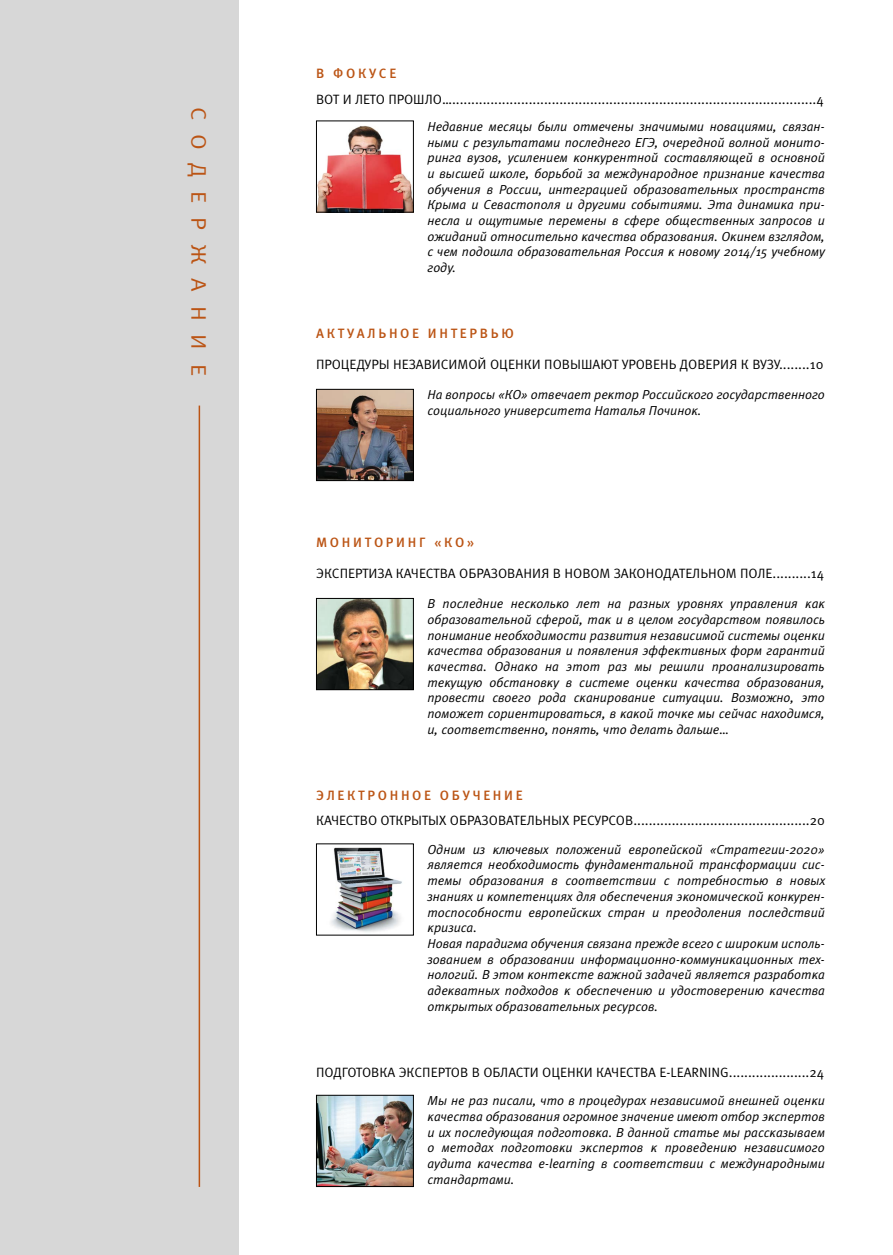
<style>
.page{position:relative;width:893px;height:1255px;background:#fff}
.page>*{position:absolute;margin:0;border:0;box-sizing:border-box;transform-origin:0 0}
.t1{font:21px "Meta Pro";letter-spacing:.6em;color:#bb5414;scale:1.1 1}
.t2{font:13.5px "Meta Pro";color:#000}
.t3{font:500 13.5px "Meta Pro";letter-spacing:.2em;color:#bb5414}
.t4{font:italic 13.05px/15.6px "Meta Normal C";color:#000;text-align:justify}
</style>
<div class="page">
<div style="left:0;top:0;width:238px;height:1254px;background:#d7d7d7"></div>
<img style="left:318px;top:125px;width:94px;height:85px">
<div style="left:316px;top:120px;width:98px;height:92px;border:1px solid #000"></div>
<img style="left:318px;top:391px;width:94px;height:88px">
<div style="left:316px;top:389px;width:98px;height:92px;border:1px solid #000"></div>
<img style="left:318px;top:600px;width:94px;height:88px">
<div style="left:316px;top:598px;width:98px;height:92px;border:1px solid #000"></div>
<img style="left:318px;top:1096px;width:94px;height:88px">
<div style="left:316px;top:1094px;width:98px;height:92px;border:1px solid #000"></div>
<img style="left:331px;top:847px;width:71px;height:85px">
<div style="left:316px;top:843px;width:98px;height:92px;border:1px solid #000"></div>
<hr style="left:199px;top:405px;width:1px;height:781px;background:#bb5414">
<h1 class="t1" style="left:212px;top:106px;width:246px;rotate:90deg">СОДЕРЖАНИЕ</h1>
<p class="t3" style="left:316px;top:65px;width:82px">В ФОКУСЕ</p>
<p class="t2" style="left:316px;top:91px;width:509px">ВОТ И ЛЕТО ПРОШЛО…...............................................................................................4</p>
<p class="t4" style="left:427px;top:118px;width:399px">Недавние месяцы были отмечены значимыми новациями, связан&shy;ными с результатами последнего ЕГЭ, очередной волной монито&shy;ринга вузов, усилением конкурентной составляющей в основной и высшей школе, борьбой за международное признание качества обучения в России, интеграцией образовательных пространств Крыма и Севастополя и другими событиями. Эта динамика при&shy;несла и ощутимые перемены в сфере общественных запросов и ожиданий относительно качества образования. Окинем взглядом, с чем подошла образовательная Россия к новому 2014/15 учебному году.</p>
<p class="t3" style="left:316px;top:325px;width:199px">АКТУАЛЬНОЕ ИНТЕРВЬЮ</p>
<p class="t2" style="left:316px;top:355px;width:509px">ПРОЦЕДУРЫ НЕЗАВИСИМОЙ ОЦЕНКИ ПОВЫШАЮТ УРОВЕНЬ ДОВЕРИЯ К ВУЗУ........10</p>
<p class="t4" style="left:427px;top:387px;width:399px">На вопросы «КО» отвечает ректор Российского государственного социального университета Наталья Починок.</p>
<p class="t3" style="left:316px;top:534px;width:160px">МОНИТОРИНГ «КО»</p>
<p class="t2" style="left:316px;top:564px;width:510px">ЭКСПЕРТИЗА КАЧЕСТВА ОБРАЗОВАНИЯ В НОВОМ ЗАКОНОДАТЕЛЬНОМ ПОЛЕ..........14</p>
<p class="t4" style="left:427px;top:596px;width:399px">В последние несколько лет на разных уровнях управления как образовательной сферой, так и в целом государством появилось понимание необходимости развития независимой системы оценки качества образования и появления эффективных форм гарантий качества. Однако на этот раз мы решили проанализировать текущую обстановку в системе оценки качества образования, провести своего рода сканирование ситуации. Возможно, это поможет сориентироваться, в какой точке мы сейчас находимся, и, соответственно, понять, что делать дальше…</p>
<p class="t3" style="left:316px;top:786px;width:208px">ЭЛЕКТРОННОЕ ОБУЧЕНИЕ</p>
<p class="t2" style="left:316px;top:812px;width:510px">КАЧЕСТВО ОТКРЫТЫХ ОБРАЗОВАТЕЛЬНЫХ РЕСУРСОВ..............................................20</p>
<p class="t4" style="left:427px;top:841px;width:399px;text-align:left">Одним из ключевых положений европейской «Стратегии-2020» является необходимость фундаментальной трансформации сис&shy;темы образования в соответствии с потребностью в новых знаниях и компетенциях для обеспечения экономической конкурен&shy;тоспособности европейских стран и преодоления последствий кризиса.<br>Новая парадигма обучения связана прежде всего с широким исполь&shy;зованием в образовании информационно-коммуникационных тех&shy;нологий. В этом контексте важной задачей является разработка адекватных подходов к обеспечению и удостоверению качества открытых образовательных ресурсов.</p>
<p class="t2" style="left:316px;top:1063px;width:509px">ПОДГОТОВКА ЭКСПЕРТОВ В ОБЛАСТИ ОЦЕНКИ КАЧЕСТВА E-LEARNING.....................24</p>
<p class="t4" style="left:427px;top:1092px;width:399px">Мы не раз писали, что в процедурах независимой внешней оценки качества образования огромное значение имеют отбор экспертов и их последующая подготовка. В данной статье мы рассказываем о методах подготовки экспертов к проведению независимого аудита качества e-learning в соответствии с международными стандартами.</p>
</div>
